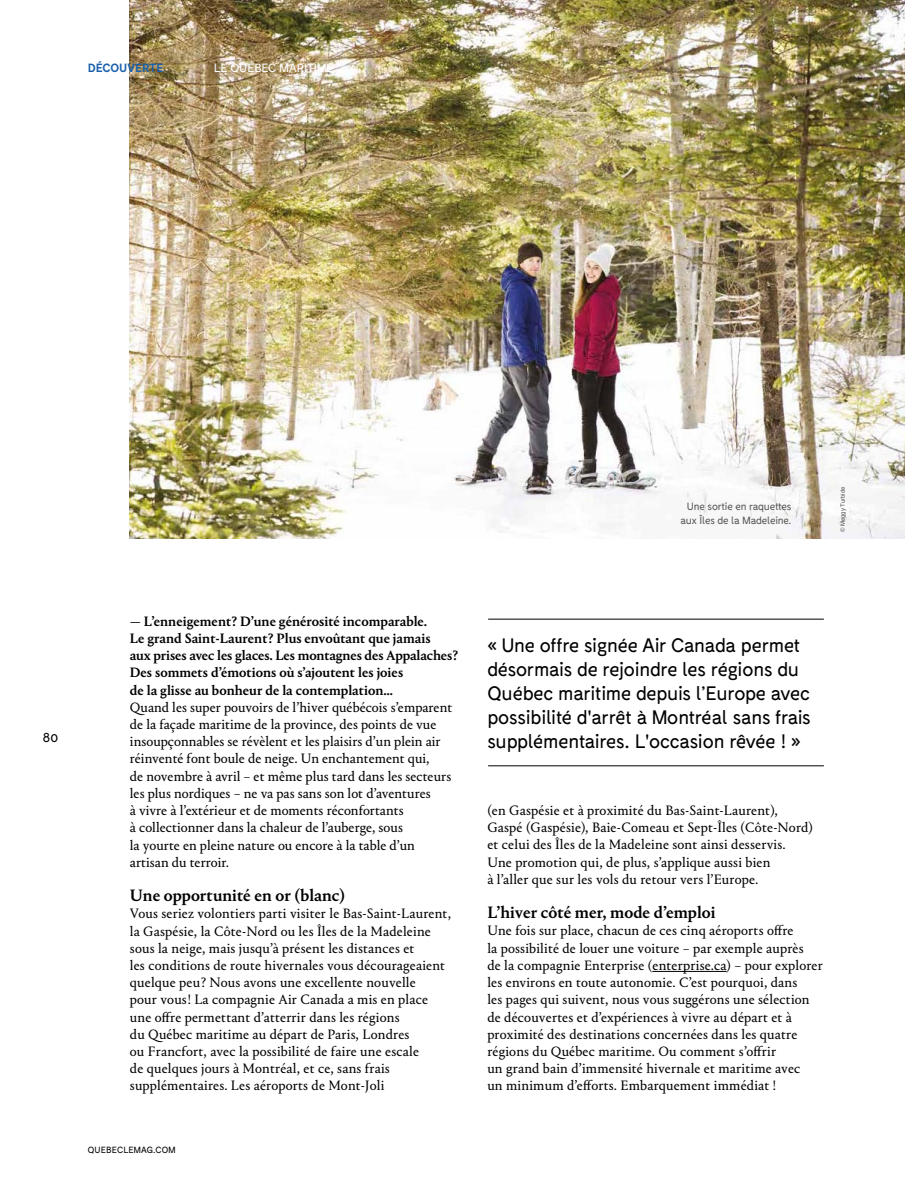
<style>
.page{position:relative;width:918px;height:1188px;background:#fff}
.page>*{position:absolute;margin:0;border:0;box-sizing:border-box;transform-origin:0 0}
.t1{font:19.5px/24px "Fabrik";letter-spacing:-.01em;color:#000}
.t2{font:500 17.25px "Portrait Text";color:#000}
.t3{font:14.25px/17.2px "Portrait Text";letter-spacing:.01em;color:#000}
.t4{font:500 14.25px/17.2px "Portrait Text";color:#000}
.t5{font:13.5px "Fabrik";color:#000}
.t6{font:12px "Fabrik";color:#fff}
.t7{font:700 12px "Fabrik";color:#1961ac}
.t8{font:10.5px/14.2px "Fabrik";letter-spacing:-.01em;color:#575756;text-align:right}
.t9{font:9px "Fabrik";letter-spacing:.01em;color:#000}
.t10{font:6px "Helvetica";color:#575756}
</style>
<div class="page">
<img style="left:130px;top:0;width:774px;height:539px">
<hr style="left:488px;top:619px;width:336px;height:1px;background:#000">
<hr style="left:652px;top:971px;width:75px;height:1px;background:#000">
<hr style="left:488px;top:766px;width:336px;height:1px;background:#000">
<p class="t7" style="left:88px;top:63px;width:77px">DÉCOUVERTE</p>
<p class="t6" style="left:214px;top:63px;width:121px">LE QUÉBEC MARITIME</p>
<p class="t8" style="left:680px;top:500px;width:113px">Une sortie en raquettes aux Îles de la Madeleine.</p>
<p class="t10" style="left:840px;top:532px;width:47px;rotate:-90deg">© Meggy Turbide</p>
<p class="t5" style="left:43px;top:732px;width:17px">80</p>
<p class="t4" style="left:130px;top:614px;width:330px">— L’enneigement ? D’une générosité incomparable.<br>Le grand Saint-Laurent ? Plus envoûtant que jamais<br>aux prises avec les glaces. Les montagnes des Appalaches ?<br>Des sommets d’émotions où s’ajoutent les joies<br>de la glisse au bonheur de la contemplation…</p>
<p class="t3" style="left:130px;top:700px;width:324px">Quand les super pouvoirs de l’hiver québécois s’emparent de la façade maritime de la province, des points de vue insoupçonnables se révèlent et les plaisirs d’un plein air réinventé font boule de neige. Un enchantement qui,<br>de novembre à avril – et même plus tard dans les secteurs les plus nordiques – ne va pas sans son lot d’aventures<br>à vivre à l’extérieur et de moments réconfortants<br>à collectionner dans la chaleur de l’auberge, sous<br>la yourte en pleine nature ou encore à la table d’un artisan du terroir.</p>
<p class="t2" style="left:130px;top:889px;width:217px">Une opportunité en or (blanc)</p>
<p class="t3" style="left:130px;top:906px;width:323px">Vous seriez volontiers parti visiter le Bas-Saint-Laurent, la Gaspésie, la Côte-Nord ou les Îles de la Madeleine sous la neige, mais jusqu’à présent les distances et<br>les conditions de route hivernales vous décourageaient quelque peu ? Nous avons une excellente nouvelle<br>pour vous ! La compagnie Air Canada a mis en place une offre permettant d’atterrir dans les régions<br>du Québec maritime au départ de Paris, Londres<br>ou Francfort, avec la possibilité de faire une escale<br>de quelques jours à Montréal, et ce, sans frais supplémentaires. Les aéroports de Mont-Joli</p>
<p class="t9" style="left:88px;top:1147px;width:89px">QUEBECLEMAG.COM</p>
<h1 class="t1" style="left:487px;top:634px;width:325px">« Une offre signée Air Canada permet désormais de rejoindre les régions du Québec maritime depuis l’Europe avec possibilité d'arrêt à Montréal sans frais supplémentaires. L'occasion rêvée ! »</h1>
<p class="t3" style="left:487px;top:803px;width:327px">(en Gaspésie et à proximité du Bas-Saint-Laurent), Gaspé (Gaspésie), Baie-Comeau et Sept-Îles (Côte-Nord) et celui des Îles de la Madeleine sont ainsi desservis.<br>Une promotion qui, de plus, s’applique aussi bien<br>à l’aller que sur les vols du retour vers l’Europe.</p>
<p class="t2" style="left:487px;top:906px;width:230px">L’hiver côté mer, mode d’emploi</p>
<p class="t3" style="left:487px;top:924px;width:337px">Une fois sur place, chacun de ces cinq aéroports offre<br>la possibilité de louer une voiture – par exemple auprès<br>de la compagnie Enterprise (enterprise.ca) – pour explorer les environs en toute autonomie. C’est pourquoi, dans<br>les pages qui suivent, nous vous suggérons une sélection de découvertes et d’expériences à vivre au départ et à proximité des destinations concernées dans les quatre régions du Québec maritime. Ou comment s’offrir<br>un grand bain d’immensité hivernale et maritime avec<br>un minimum d’efforts. Embarquement immédiat !</p>
</div>
